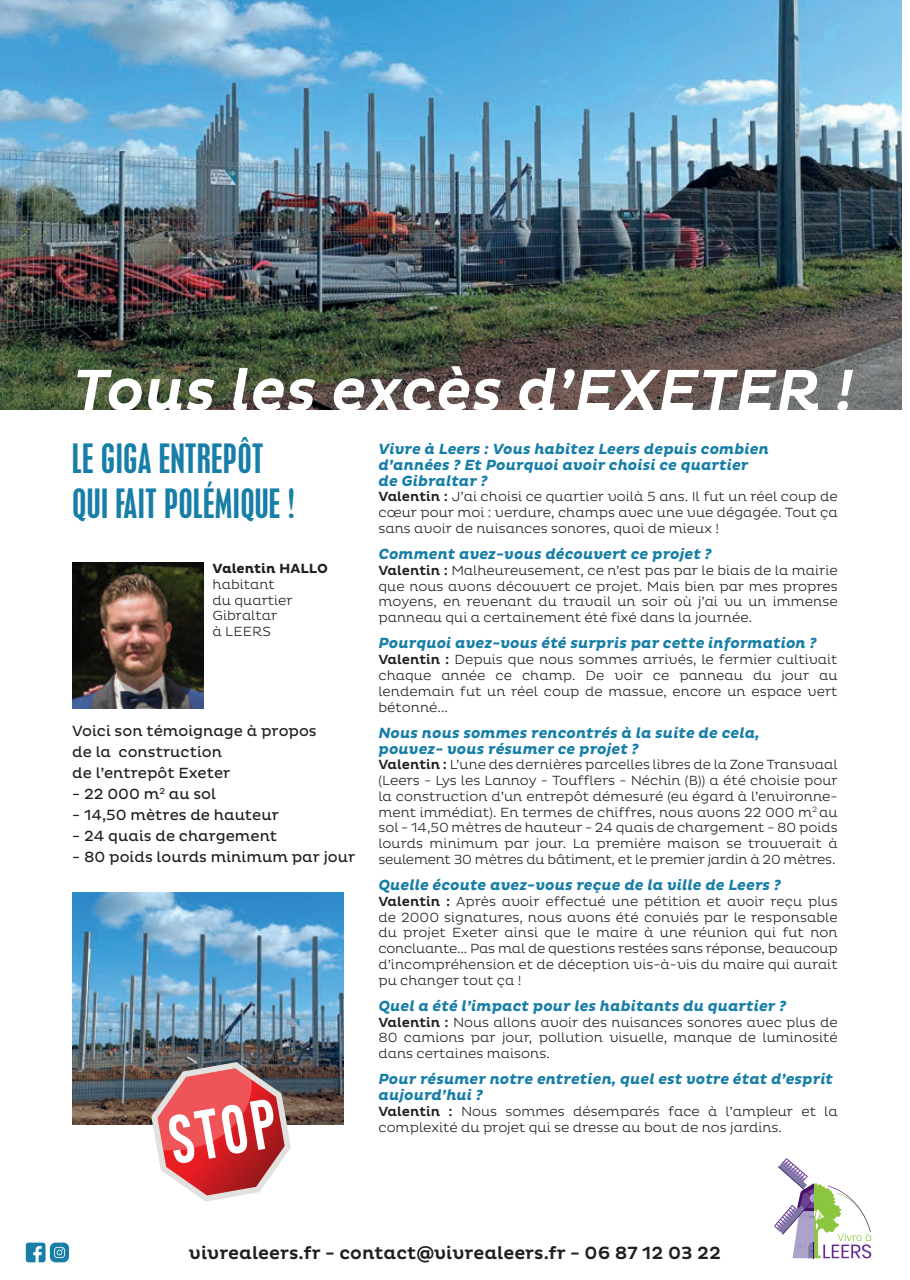
<style>
.page{position:relative;width:910px;height:1280px;background:#fff}
.page>*{position:absolute;margin:0;border:0;box-sizing:border-box;transform-origin:0 0}
.t1{font:italic 500 59.4px "Pluto";color:#fff}
.t2{font:condensed 36px/45px "Placard MT Std";letter-spacing:.015em;color:#177ea7}
.t3{font:500 18px "Pluto";color:#231f20}
.t4{font:italic 700 15px/15.8px "Pluto";color:#177ea7}
.t5{font:15px/21px "Pluto";color:#231f20}
.t6{font:300 13.5px/15.8px "Pluto";color:#231f20;text-align:justify}
.t7{font:700 13.5px "Pluto";color:#231f20}
.s1{font-weight:500}
</style>
<div class="page">
<svg style="left:901px;top:13px;width:1px;height:397px"></svg>
<svg style="left:26px;top:1242px;width:19px;height:20px"></svg>
<div style="left:50px;top:1242px;width:19px;height:20px;background:#177ea7;border-radius:6px"></div>
<svg style="left:54px;top:1247px;width:11px;height:11px"></svg>
<svg style="left:774px;top:1158px;width:97px;height:100px"></svg>
<img style="left:0;top:0;width:901px;height:409px">
<img style="left:72px;top:563px;width:132px;height:145px">
<img style="left:72px;top:893px;width:271px;height:231px">
<svg style="left:151px;top:1062px;width:140px;height:139px"></svg>
<h1 class="t1" style="left:73px;top:356px;width:783px">Tous les excès d’EXETER !</h1>
<h2 class="t2" style="left:72px;top:436px;width:224px">LE GIGA ENTREPÔT<br>QUI FAIT POLÉMIQUE !</h2>
<p class="t7" style="left:213px;top:561px;width:117px">Valentin HALLO</p>
<p class="t6" style="left:213px;top:576px;width:82px;text-align:left">habitant du quartier<br>Gibraltar<br>à LEERS</p>
<p class="t5" style="left:72px;top:720px;width:246px">Voici son témoignage à propos de la construction<br>de l’entrepôt Exeter</p>
<p class="t5" style="left:72px;top:783px;width:145px">- 22 000 m<sup>2</sup> au sol</p>
<p class="t5" style="left:72px;top:804px;width:208px">- 14,50 mètres de hauteur</p>
<p class="t5" style="left:72px;top:825px;width:207px">- 24 quais de chargement</p>
<p class="t5" style="left:72px;top:846px;width:285px">- 80 poids lourds minimum par jour</p>
<p class="t4" style="left:378px;top:442px;width:392px">Vivre à Leers : Vous habitez Leers depuis combien d’années ? Et Pourquoi avoir choisi ce quartier de Gibraltar ?</p>
<p class="t6" style="left:378px;top:489px;width:461px"><span class="s1">Valentin :</span> J’ai choisi ce quartier voilà 5 ans. Il fut un réel coup de cœur pour moi : verdure, champs avec une vue dégagée. Tout ça sans avoir de nuisances sonores, quoi de mieux !</p>
<p class="t4" style="left:378px;top:547px;width:335px">Comment avez-vous découvert ce projet ?</p>
<p class="t6" style="left:378px;top:563px;width:461px"><span class="s1">Valentin :</span> Malheureusement, ce n’est pas par le biais de la mairie que nous avons découvert ce projet. Mais bien par mes propres moyens, en revenant du travail un soir où j’ai vu un immense panneau qui a certainement été fixé dans la journée.</p>
<p class="t4" style="left:378px;top:636px;width:440px">Pourquoi avez-vous été surpris par cette information ?</p>
<p class="t6" style="left:378px;top:652px;width:461px"><span class="s1">Valentin :</span> Depuis que nous sommes arrivés, le fermier cultivait chaque année ce champ. De voir ce panneau du jour au lendemain fut un réel coup de massue, encore un espace vert bétonné...</p>
<p class="t4" style="left:378px;top:725px;width:383px">Nous nous sommes rencontrés à la suite de cela, pouvez- vous résumer ce projet ?</p>
<p class="t6" style="left:378px;top:757px;width:461px"><span class="s1">Valentin :</span> L’une des dernières parcelles libres de la Zone Transvaal (Leers - Lys les Lannoy - Toufflers - Néchin (B)) a été choisie pour la construction d’un entrepôt démesuré (eu égard à l’environne&shy;ment immédiat). En termes de chiffres, nous avons 22 000 m<sup>2</sup> au sol - 14,50 mètres de hauteur - 24 quais de chargement - 80 poids lourds minimum par jour. La première maison se trouverait à seulement 30 mètres du bâtiment, et le premier jardin à 20 mètres.</p>
<p class="t4" style="left:378px;top:877px;width:404px">Quelle écoute avez-vous reçue de la ville de Leers ?</p>
<p class="t6" style="left:378px;top:893px;width:461px"><span class="s1">Valentin :</span> Après avoir effectué une pétition et avoir reçu plus de 2000 signatures, nous avons été conviés par le responsable du projet Exeter ainsi que le maire à une réunion qui fut non concluante... Pas mal de questions restées sans réponse, beaucoup d’incompréhension et de déception vis-à-vis du maire qui aurait pu changer tout ça !</p>
<p class="t4" style="left:378px;top:998px;width:409px">Quel a été l’impact pour les habitants du quartier ?</p>
<p class="t6" style="left:378px;top:1014px;width:461px"><span class="s1">Valentin :</span> Nous allons avoir des nuisances sonores avec plus de 80 camions par jour, pollution visuelle, manque de luminosité dans certaines maisons.</p>
<p class="t4" style="left:378px;top:1072px;width:456px">Pour résumer notre entretien, quel est votre état d’esprit aujourd’hui ?</p>
<p class="t6" style="left:378px;top:1103px;width:461px"><span class="s1">Valentin :</span> Nous sommes désemparés face à l’ampleur et la complexité du projet qui se dresse au bout de nos jardins.</p>
<h3 class="t3" style="left:189px;top:1243px;width:534px">vivrealeers.fr - contact@vivrealeers.fr - 06 87 12 03 22</h3>
</div>
